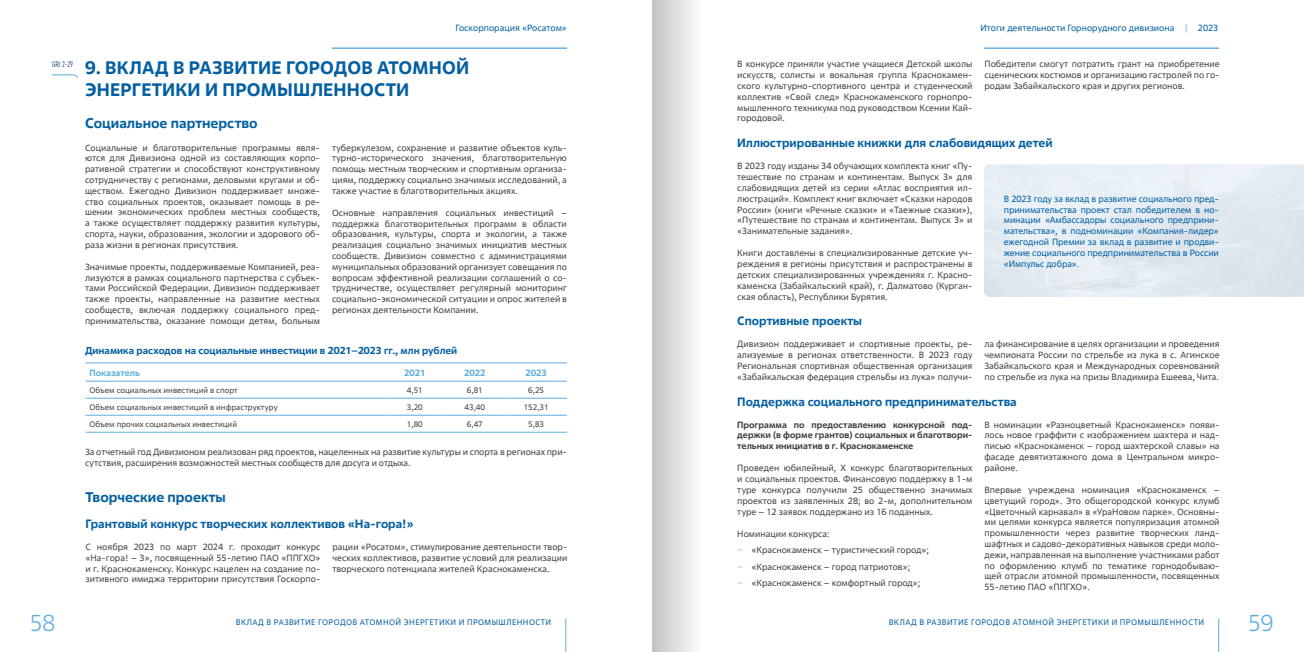
<style>
.page{position:relative;width:1304px;height:652px;background:#fff}
.page>*{position:absolute;margin:0;border:0;box-sizing:border-box;transform-origin:0 0}
.t1{font:300 23px "Rosatom";color:#5eaee0}
.t2{font:700 18px/21.6px "Rosatom";letter-spacing:.01em;color:#035fa2}
.t3{font:700 14px "Rosatom";color:#035fa2}
.t4{font:700 12px "Rosatom";color:#035fa2}
.t5{font:700 10px "Rosatom";color:#035fa2}
.t6{font:9px/10.8px "Rosatom";color:#414042;text-align:justify}
.t7{font:9px/10.8px "Rosatom";color:#035fa2;text-align:justify}
.t8{font:700 9px/10.8px "Rosatom";color:#414042;text-align:justify}
.t9{font:700 9px "Rosatom";color:#5eaee0}
.t10{font:8px "Rosatom";color:#414042}
.t11{font:8px "Rosatom";letter-spacing:.05em;color:#035fa2}
.t12{font:condensed 8px "DIN Pro";color:#003274}
.s1{color:#5eaee0}
.s2{color:#7fbae6}
</style>
<div class="page">
<hr style="left:566px;top:619px;width:1px;height:33px;background:#5eaee0">
<hr style="left:1218px;top:619px;width:1px;height:33px;background:#5eaee0">
<hr style="left:332px;top:48px;width:235px;height:1px;background:#5eaee0">
<hr style="left:984px;top:48px;width:235px;height:1px;background:#5eaee0">
<svg style="left:52px;top:75px;width:26px;height:3px"></svg>
<hr style="left:86px;top:363px;width:300px;height:1px;background:#5eaee0">
<hr style="left:386px;top:363px;width:58px;height:1px;background:#5eaee0">
<hr style="left:444px;top:363px;width:61px;height:1px;background:#5eaee0">
<hr style="left:505px;top:363px;width:62px;height:1px;background:#5eaee0">
<hr style="left:86px;top:398px;width:300px;height:1px;background:#5eaee0">
<hr style="left:386px;top:398px;width:58px;height:1px;background:#5eaee0">
<hr style="left:444px;top:398px;width:61px;height:1px;background:#5eaee0">
<hr style="left:505px;top:398px;width:62px;height:1px;background:#5eaee0">
<hr style="left:86px;top:415px;width:300px;height:1px;background:#5eaee0">
<hr style="left:86px;top:432px;width:300px;height:1px;background:#5eaee0">
<hr style="left:386px;top:415px;width:58px;height:1px;background:#5eaee0">
<hr style="left:444px;top:415px;width:61px;height:1px;background:#5eaee0">
<hr style="left:386px;top:432px;width:58px;height:1px;background:#5eaee0">
<hr style="left:444px;top:432px;width:61px;height:1px;background:#5eaee0">
<hr style="left:505px;top:415px;width:62px;height:1px;background:#5eaee0">
<hr style="left:505px;top:432px;width:62px;height:1px;background:#5eaee0">
<hr style="left:86px;top:381px;width:300px;height:1px;background:#5eaee0">
<hr style="left:386px;top:381px;width:58px;height:1px;background:#5eaee0">
<hr style="left:444px;top:381px;width:61px;height:1px;background:#5eaee0">
<hr style="left:505px;top:381px;width:62px;height:1px;background:#5eaee0">
<div style="left:652px;top:0;width:63px;height:652px;background:linear-gradient(to right,#c6c6c6,#fff)"></div>
<p class="t12" style="left:52px;top:58px;width:22px">GRI 2-29</p>
<p class="t7" style="left:456px;top:22px;width:113px">Госкорпорация «Росатом»</p>
<p class="t7" style="left:980px;top:22px;width:240px">Итоги деятельности Горнорудного дивизиона <span class="s1">|</span> 2023</p>
<p class="t6" style="left:737px;top:59px;width:237px">В конкурсе приняли участие учащиеся Детской школы искусств, солисты и вокальная группа Краснокамен&shy;ского культурно-спортивного центра и студенческий коллектив «Свой след» Краснокаменского горнопро&shy;мышленного техникума под руководством Ксении Кай&shy;городовой.</p>
<p class="t6" style="left:984px;top:59px;width:237px">Победители смогут потратить грант на приобретение сценических костюмов и организацию гастролей по го&shy;родам Забайкальского края и других регионов.</p>
<h3 class="t4" style="left:737px;top:135px;width:317px">Иллюстрированные книжки для слабовидящих детей</h3>
<p class="t6" style="left:737px;top:161px;width:237px">В 2023 году изданы 34 обучающих комплекта книг «Пу&shy;тешествие по странам и континентам. Выпуск 3» для слабовидящих детей из серии «Атлас восприятия ил&shy;люстраций». Комплект книг включает «Сказки народов России» (книги «Речные сказки» и «Таежные сказки»), «Путешествие по странам и континентам. Выпуск 3» и «Занимательные задания».</p>
<p class="t6" style="left:737px;top:248px;width:237px">Книги доставлены в специализированные детские уч&shy;реждения в регионы присутствия и распространены в детских специализированных учреждениях г. Красно&shy;каменска (Забайкальский край), г. Далматово (Курган&shy;ская область), Республики Бурятия.</p>
<h3 class="t4" style="left:737px;top:313px;width:126px">Спортивные проекты</h3>
<p class="t6" style="left:737px;top:339px;width:237px">Дивизион поддерживает и спортивные проекты, ре&shy;ализуемые в регионах ответственности. В 2023 году Региональная спортивная общественная организация «Забайкальская федерация стрельбы из лука» получи-</p>
<p class="t6" style="left:984px;top:339px;width:237px">ла финансирование в целях организации и проведения чемпионата России по стрельбе из лука в с. Агинское Забайкальского края и Международных соревнований по стрельбе из лука на призы Владимира Ешеева, Чита.</p>
<h3 class="t4" style="left:737px;top:394px;width:281px">Поддержка социального предпринимательства</h3>
<p class="t8" style="left:737px;top:419px;width:237px">Программа по предоставлению конкурсной под&shy;держки (в форме грантов) социальных и благотвори&shy;тельных инициатив в г. Краснокаменске</p>
<p class="t6" style="left:737px;top:463px;width:237px">Проведен юбилейный, X конкурс благотворительных и социальных проектов. Финансовую поддержку в 1-м туре конкурса получили 25 общественно значимых проектов из заявленных 28; во 2-м, дополнительном туре – 12 заявок поддержано из 16 поданных.</p>
<p class="t6" style="left:737px;top:525px;width:193px;line-height:16.5px;text-align:left">Номинации конкурса:<br><span class="s2">ʼ</span> «Краснокаменск – туристический город»; <span class="s2">ʼ</span> «Краснокаменск – город патриотов»;<br><span class="s2">ʼ</span> «Краснокаменск – комфортный город»;</p>
<h2 class="t2" style="left:85px;top:57px;width:386px">9. ВКЛАД В РАЗВИТИЕ ГОРОДОВ АТОМНОЙ<br>ЭНЕРГЕТИКИ И ПРОМЫШЛЕННОСТИ</h2>
<h3 class="t3" style="left:85px;top:114px;width:174px">Социальное партнерство</h3>
<p class="t6" style="left:85px;top:142px;width:236px">Социальные и благотворительные программы явля&shy;ются для Дивизиона одной из составляющих корпо&shy;ративной стратегии и способствуют конструктивному сотрудничеству с регионами, деловыми кругами и об&shy;ществом. Ежегодно Дивизион поддерживает множе&shy;ство социальных проектов, оказывает помощь в ре&shy;шении экономических проблем местных сообществ, а также осуществляет поддержку развития культуры, спорта, науки, образования, экологии и здорового об&shy;раза жизни в регионах присутствия.</p>
<p class="t6" style="left:85px;top:261px;width:236px">Значимые проекты, поддерживаемые Компанией, реа&shy;лизуются в рамках социального партнерства с субъек&shy;тами Российской Федерации. Дивизион поддерживает также проекты, направленные на развитие местных сообществ, включая поддержку социального пред&shy;принимательства, оказание помощи детям, больным</p>
<p class="t6" style="left:332px;top:142px;width:236px">туберкулезом, сохранение и развитие объектов куль&shy;турно-исторического значения, благотворительную помощь местным творческим и спортивным организа&shy;циям, поддержку социально значимых исследований, а также участие в благотворительных акциях.</p>
<p class="t6" style="left:332px;top:207px;width:236px">Основные направления социальных инвестиций – поддержка благотворительных программ в области образования, культуры, спорта и экологии, а также реализация социально значимых инициатив местных сообществ. Дивизион совместно с администрациями муниципальных образований организует совещания по вопросам эффективной реализации соглашений о со&shy;трудничестве, осуществляет регулярный мониторинг социально-экономической ситуации и опрос жителей в регионах деятельности Компании.</p>
<p class="t5" style="left:85px;top:344px;width:374px">Динамика расходов на социальные инвестиции в 2021–2023 гг., млн рублей</p>
<p class="t9" style="left:90px;top:367px;width:52px">Показатель</p>
<p class="t9" style="left:404px;top:367px;width:23px">2021</p>
<p class="t9" style="left:464px;top:367px;width:23px">2022</p>
<p class="t9" style="left:526px;top:367px;width:23px">2023</p>
<p class="t10" style="left:90px;top:385px;width:150px">Объем социальных инвестиций в спорт</p>
<p class="t10" style="left:407px;top:385px;width:17px">4,51</p>
<p class="t10" style="left:467px;top:385px;width:17px">6,81</p>
<p class="t10" style="left:528px;top:385px;width:17px">6,25</p>
<p class="t10" style="left:90px;top:402px;width:190px">Объем социальных инвестиций в инфраструктуру</p>
<p class="t10" style="left:407px;top:402px;width:17px">3,20</p>
<p class="t10" style="left:465px;top:402px;width:22px">43,40</p>
<p class="t10" style="left:524px;top:402px;width:27px">152,31</p>
<p class="t10" style="left:90px;top:419px;width:149px">Объем прочих социальных инвестиций</p>
<p class="t10" style="left:407px;top:419px;width:17px">1,80</p>
<p class="t10" style="left:467px;top:419px;width:17px">6,47</p>
<p class="t10" style="left:528px;top:419px;width:17px">5,83</p>
<p class="t6" style="left:85px;top:447px;width:483px">За отчетный год Дивизионом реализован ряд проектов, нацеленных на развитие культуры и спорта в регионах при&shy;сутствия, расширения возможностей местных сообществ для досуга и отдыха.</p>
<h3 class="t3" style="left:86px;top:488px;width:142px">Творческие проекты</h3>
<h3 class="t4" style="left:86px;top:516px;width:330px">Грантовый конкурс творческих коллективов «На-гора!»</h3>
<p class="t6" style="left:86px;top:541px;width:236px">С ноября 2023 по март 2024 г. проходит конкурс «На-гора! – 3», посвященный 55-летию ПАО «ППГХО» и г. Краснокаменску. Конкурс нацелен на создание по&shy;зитивного имиджа территории присутствия Госкорпо-</p>
<p class="t6" style="left:332px;top:541px;width:236px">рации «Росатом», стимулирование деятельности твор&shy;ческих коллективов, развитие условий для реализации творческого потенциала жителей Краснокаменска.</p>
<p class="t7" style="left:1004px;top:193px;width:217px">В 2023 году за вклад в развитие социального пред&shy;принимательства проект стал победителем в но&shy;минации «Амбассадоры социального предприни&shy;мательства», в подноминации «Компания-лидер» ежегодной Премии за вклад в развитие и продви&shy;жение социального предпринимательства в России «Импульс добра».</p>
<p class="t6" style="left:984px;top:419px;width:237px">В номинации «Разноцветный Краснокаменск» появи&shy;лось новое граффити с изображением шахтера и над&shy;писью «Краснокаменск – город шахтерской славы» на фасаде девятиэтажного дома в Центральном микро&shy;районе.</p>
<p class="t6" style="left:984px;top:484px;width:237px">Впервые учреждена номинация «Краснокаменск – цветущий город». Это общегородской конкурс клумб «Цветочный карнавал» в «УраНовом парке». Основны&shy;ми целями конкурса является популяризация атомной промышленности через развитие творческих ланд&shy;шафтных и садово-декоративных навыков среди моло&shy;дежи, направленная на выполнение участниками работ по оформлению клумб по тематике горнодобываю&shy;щей отрасли атомной промышленности, посвященных 55-летию ПАО «ППГХО».</p>
<h1 class="t1" style="left:30px;top:609px;width:27px">58</h1>
<h1 class="t1" style="left:1248px;top:609px;width:27px">59</h1>
<p class="t11" style="left:236px;top:617px;width:317px">ВКЛАД В РАЗВИТИЕ ГОРОДОВ АТОМНОЙ ЭНЕРГЕТИКИ И ПРОМЫШЛЕННОСТИ</p>
<p class="t11" style="left:889px;top:617px;width:317px">ВКЛАД В РАЗВИТИЕ ГОРОДОВ АТОМНОЙ ЭНЕРГЕТИКИ И ПРОМЫШЛЕННОСТИ</p>
</div>
